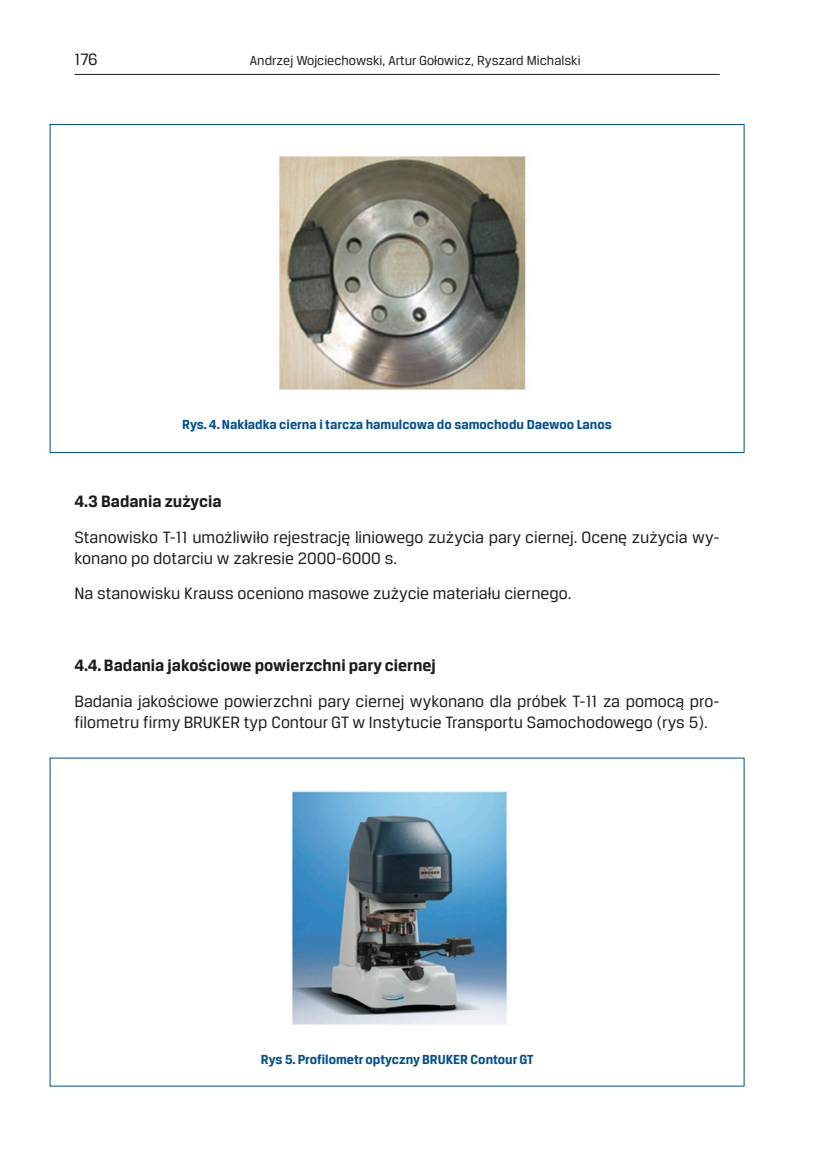
<style>
.page{position:relative;width:819px;height:1161px;background:#fff}
.page>*{position:absolute;margin:0;border:0;box-sizing:border-box;transform-origin:0 0}
.podstawowy_pol{font:17.5px/21px "Breuer Text";color:#1c1c1a}
.podstawowy_pol-2{font:700 17.5px "Breuer Text";color:#1c1c1a}
.podst_ang{font:700 14px "Breuer Text";color:#005091}
.t1{font:14px "Breuer Text";color:#1c1c1a}
</style>
<div class="page">
<hr style="left:74px;top:74px;width:645px;height:1px;background:#1c1c1a">
<img style="left:279px;top:156px;width:247px;height:234px">
<img style="left:291px;top:790px;width:217px;height:235px">
<p class="podstawowy_pol" style="left:74px;top:49px;width:25px">176</p>
<p class="t1" style="left:250px;top:53px;width:332px">Andrzej Wojciechowski, Artur Gołowicz, Ryszard Michalski</p>
<p class="podst_ang" style="left:182px;top:416px;width:431px">Rys. 4. Nakładka cierna i tarcza hamulcowa do samochodu Daewoo Lanos</p>
<p class="podstawowy_pol-2" style="left:74px;top:491px;width:149px">4.3 Badania zużycia</p>
<p class="podstawowy_pol" style="left:74px;top:526px;width:646px">Stanowisko T-11 umożliwiło rejestrację liniowego zużycia pary ciernej. Ocenę zużycia wy&shy;konano po dotarciu w zakresie 2000-6000 s.</p>
<p class="podstawowy_pol" style="left:74px;top:583px;width:498px">Na stanowisku Krauss oceniono masowe zużycie materiału ciernego.</p>
<p class="podstawowy_pol-2" style="left:74px;top:656px;width:363px">4.4. Badania jakościowe powierzchni pary ciernej</p>
<p class="podstawowy_pol" style="left:74px;top:691px;width:646px">Badania jakościowe powierzchni pary ciernej wykonano dla próbek T-11 za pomocą pro&shy;filometru firmy BRUKER typ Contour GT w Instytucie Transportu Samochodowego (rys 5).</p>
<p class="podst_ang" style="left:261px;top:1052px;width:274px">Rys 5. Profilometr optyczny BRUKER Contour GT</p>
</div>
